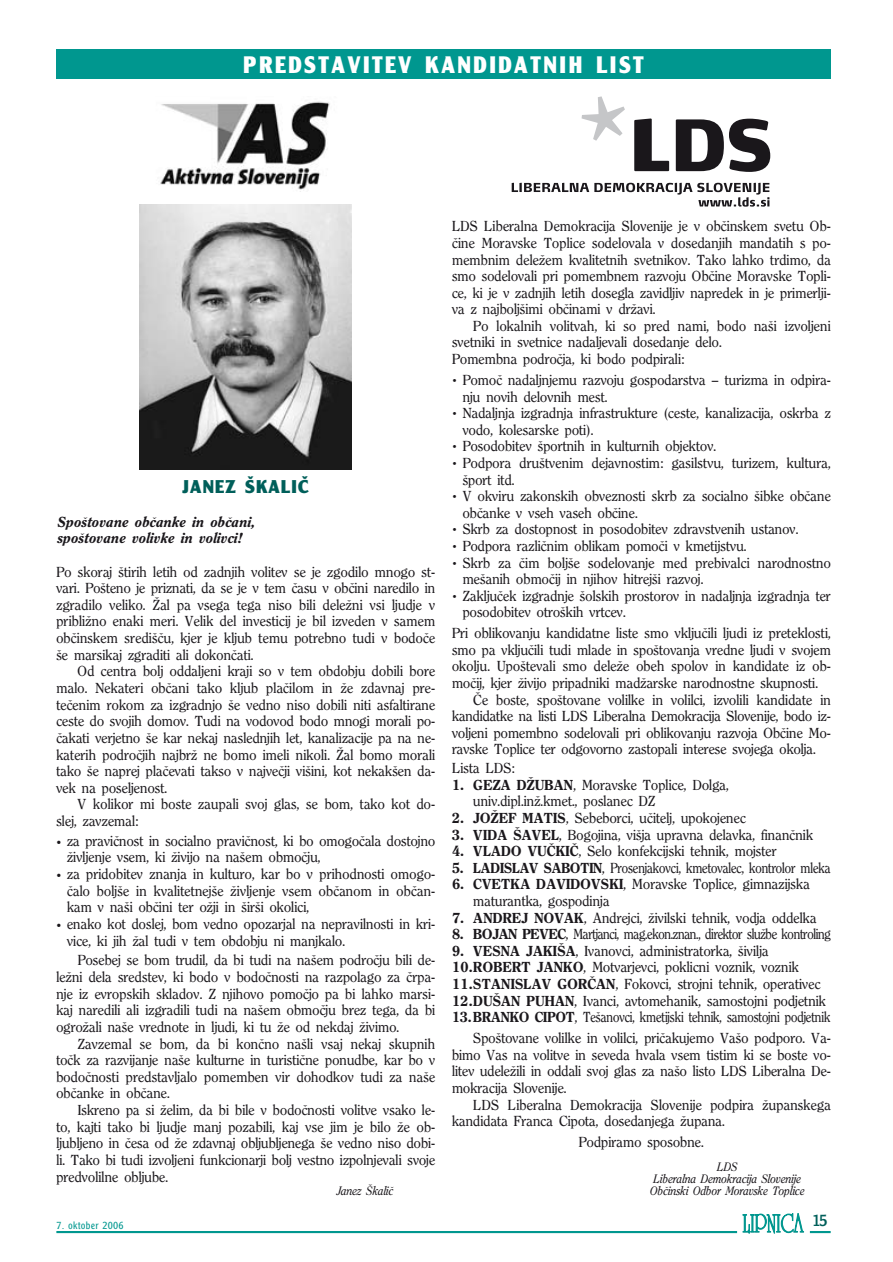
<style>
.page{position:relative;width:893px;height:1262px;background:#fff}
.page>*{position:absolute;margin:0;border:0;box-sizing:border-box;transform-origin:0 0}
.t1{font:23.25px "Clearface Goth UB";letter-spacing:.085em;color:#fff;scale:.9 1}
.t2{font:18px "Clearface Goth UB";letter-spacing:.025em;color:#005f5a}
.t3{font:16.5px "Clearface Goth N";color:#005f5a}
.t4{font:14.25px/16.6px "Clearface N";letter-spacing:.02em;color:#1a171b;text-align:justify}
.t5{font:14.25px "Clearface N";letter-spacing:-.01em;color:#1a171b}
.t6{font:14.25px/16.6px "Clearface BI";letter-spacing:.025em;color:#1a171b}
.t7{font:12px/12.1px "Clearface NI";letter-spacing:.02em;color:#1a171b;text-align:center;scale:.93 1}
.t8{font:10.5px "Clearface Goth L";letter-spacing:.02em;color:#00978f}
.s1{font-family:"Futura B"}
.s2{font-family:"Helvetica B";font-size:18px}
.s3{font-family:"Clearface B"}
</style>
<div class="page">
<svg style="left:742px;top:1213px;width:61px;height:20px"></svg>
<hr style="left:809px;top:1231px;width:21px;height:2px;background:#00978f">
<hr style="left:56px;top:1231px;width:681px;height:2px;background:#00978f">
<img style="left:160px;top:101px;width:170px;height:89px">
<img style="left:140px;top:205px;width:211px;height:265px">
<div style="left:56px;top:50px;width:774px;height:29px;background:#00978f"></div>
<svg style="left:729px;top:119px;width:41px;height:53px"></svg>
<svg style="left:634px;top:118px;width:35px;height:53px"></svg>
<svg style="left:581px;top:96px;width:44px;height:45px"></svg>
<svg style="left:675px;top:119px;width:48px;height:52px"></svg>
<svg style="left:511px;top:183px;width:258px;height:24px"></svg>
<h1 class="t1" style="left:243px;top:57px;width:447px">PREDSTAVITEV KANDIDATNIH LIST</h1>
<p class="t2" style="left:183px;top:480px;width:128px">JANEZ ØKALIŒ</p>
<p class="t6" style="left:56px;top:514px;width:199px">Spoøtovane obœanke in obœani, spoøtovane volivke in volivci!</p>
<p class="t4" style="left:56px;top:564px;width:380px">Po skoraj øtirih letih od zadnjih volitev se je zgodilo mnogo st&shy;vari. Poøteno je priznati, da se je v tem œasu v obœini naredilo in zgradilo veliko. Æal pa vsega tega niso bili deleæni vsi ljudje v pribliæno enaki meri. Velik del investicij je bil izveden v samem obœinskem srediøœu, kjer je kljub temu potrebno tudi v bodoœe øe marsikaj zgraditi ali dokonœati.</p>
<p class="t4" style="left:56px;top:663px;width:380px;text-indent:21px">Od centra bolj oddaljeni kraji so v tem obdobju dobili bore malo. Nekateri obœani tako kljub plaœilom in æe zdavnaj pre&shy;teœenim rokom za izgradnjo øe vedno niso dobili niti asfaltirane ceste do svojih domov. Tudi na vodovod bodo mnogi morali po&shy;œakati verjetno øe kar nekaj naslednjih let, kanalizacije pa na ne&shy;katerih podroœjih najbræ ne bomo imeli nikoli. Æal bomo morali tako øe naprej plaœevati takso v najveœji viøini, kot nekakøen da&shy;vek na poseljenost.</p>
<p class="t4" style="left:56px;top:797px;width:380px;text-indent:21px">V kolikor mi boste zaupali svoj glas, se bom, tako kot do&shy;slej, zavzemal:</p>
<p class="t4" style="left:56px;top:833px;width:380px"><span class="s1">·</span> za praviœnost in socialno praviœnost, ki bo omogoœala dostojno</p>
<p class="t4" style="left:67px;top:850px;width:255px">æivljenje vsem, ki æivijo na naøem obmoœju,</p>
<p class="t4" style="left:56px;top:866px;width:380px"><span class="s1">·</span> za pridobitev znanja in kulturo, kar bo v prihodnosti omogo-</p>
<p class="t4" style="left:67px;top:883px;width:369px">œalo boljøe in kvalitetnejøe æivljenje vsem obœanom in obœan-</p>
<p class="t4" style="left:67px;top:899px;width:243px">kam v naøi obœini ter oæji in øirøi okolici,</p>
<p class="t4" style="left:56px;top:916px;width:380px"><span class="s1">·</span> enako kot doslej, bom vedno opozarjal na nepravilnosti in kri-</p>
<p class="t4" style="left:67px;top:933px;width:279px">vice, ki jih æal tudi v tem obdobju ni manjkalo.</p>
<p class="t4" style="left:56px;top:952px;width:380px;text-indent:21px">Posebej se bom trudil, da bi tudi na naøem podroœju bili de&shy;leæni dela sredstev, ki bodo v bodoœnosti na razpolago za œrpa&shy;nje iz evropskih skladov. Z njihovo pomoœjo pa bi lahko marsi&shy;kaj naredili ali izgradili tudi na naøem obmoœju brez tega, da bi ogroæali naøe vrednote in ljudi, ki tu æe od nekdaj æivimo.</p>
<p class="t4" style="left:56px;top:1036px;width:380px;text-indent:21px">Zavzemal se bom, da bi konœno naøli vsaj nekaj skupnih toœk za razvijanje naøe kulturne in turistiœne ponudbe, kar bo v bodoœnosti predstavljalo pomemben vir dohodkov tudi za naøe obœanke in obœane.</p>
<p class="t4" style="left:56px;top:1102px;width:380px;text-indent:21px">Iskreno pa si æelim, da bi bile v bodoœnosti volitve vsako le&shy;to, kajti tako bi ljudje manj pozabili, kaj vse jim je bilo æe ob&shy;ljubljeno in œesa od æe zdavnaj obljubljenega øe vedno niso dobi&shy;li. Tako bi tudi izvoljeni funkcionarji bolj vestno izpolnjevali svoje predvolilne obljube.</p>
<p class="t7" style="left:336px;top:1186px;width:62px">Janez Økaliœ</p>
<p class="t4" style="left:452px;top:219px;width:380px">LDS Liberalna Demokracija Slovenije je v obœinskem svetu Ob&shy;œine Moravske Toplice sodelovala v dosedanjih mandatih s po&shy;membnim deleæem kvalitetnih svetnikov. Tako lahko trdimo, da smo sodelovali pri pomembnem razvoju Obœine Moravske Topli&shy;ce, ki je v zadnjih letih dosegla zavidljiv napredek in je primerlji&shy;va z najboljøimi obœinami v dræavi.</p>
<p class="t4" style="left:452px;top:318px;width:380px;text-align:left;text-indent:21px">Po lokalnih volitvah, ki so pred nami, bodo naøi izvoljeni svetniki in svetnice nadaljevali dosedanje delo.<br>Pomembna podroœja, ki bodo podpirali:</p>
<p class="t4" style="left:452px;top:372px;width:380px"><span class="s2">·</span> Pomoœ nadaljnjemu razvoju gospodarstva – turizma in odpira-</p>
<p class="t4" style="left:462px;top:389px;width:146px">nju novih delovnih mest.</p>
<p class="t4" style="left:452px;top:405px;width:380px"><span class="s2">·</span> Nadaljnja izgradnja infrastrukture (ceste, kanalizacija, oskrba z</p>
<p class="t4" style="left:462px;top:422px;width:132px">vodo, kolesarske poti).</p>
<p class="t4" style="left:452px;top:439px;width:265px"><span class="s2">·</span> Posodobitev øportnih in kulturnih objektov.</p>
<p class="t4" style="left:452px;top:455px;width:380px"><span class="s2">·</span> Podpora druøtvenim dejavnostim: gasilstvu, turizem, kultura,</p>
<p class="t4" style="left:462px;top:472px;width:53px">øport itd.</p>
<p class="t4" style="left:452px;top:488px;width:380px"><span class="s2">·</span> V okviru zakonskih obveznosti skrb za socialno øibke obœane</p>
<p class="t4" style="left:462px;top:505px;width:176px">obœanke v vseh vaseh obœine.</p>
<p class="t4" style="left:452px;top:522px;width:348px"><span class="s2">·</span> Skrb za dostopnost in posodobitev zdravstvenih ustanov.</p>
<p class="t4" style="left:452px;top:538px;width:296px"><span class="s2">·</span> Podpora razliœnim oblikam pomoœi v kmetijstvu.</p>
<p class="t4" style="left:452px;top:555px;width:380px"><span class="s2">·</span> Skrb za œim boljøe sodelovanje med prebivalci narodnostno</p>
<p class="t4" style="left:462px;top:571px;width:242px">meøanih obmoœij in njihov hitrejøi razvoj.</p>
<p class="t4" style="left:452px;top:588px;width:380px"><span class="s2">·</span> Zakljuœek izgradnje øolskih prostorov in nadaljnja izgradnja ter</p>
<p class="t4" style="left:462px;top:604px;width:164px">posodobitev otroøkih vrtcev.</p>
<p class="t4" style="left:452px;top:625px;width:380px">Pri oblikovanju kandidatne liste smo vkljuœili ljudi iz preteklosti,</p>
<p class="t4" style="left:452px;top:642px;width:380px">smo pa vkljuœili tudi mlade in spoøtovanja vredne ljudi v svojem</p>
<p class="t4" style="left:452px;top:659px;width:380px">okolju. Upoøtevali smo deleæe obeh spolov in kandidate iz ob-</p>
<p class="t4" style="left:452px;top:675px;width:367px">moœij, kjer æivijo pripadniki madæarske narodnostne skupnosti.</p>
<p class="t4" style="left:473px;top:692px;width:359px">Œe boste, spoøtovane volilke in volilci, izvolili kandidate in</p>
<p class="t4" style="left:452px;top:708px;width:380px">kandidatke na listi LDS Liberalna Demokracija Slovenije, bodo iz-</p>
<p class="t4" style="left:452px;top:725px;width:380px">voljeni pomembno sodelovali pri oblikovanju razvoja Obœine Mo-</p>
<p class="t4" style="left:452px;top:741px;width:365px">ravske Toplice ter odgovorno zastopali interese svojega okolja.</p>
<p class="t4" style="left:452px;top:760px;width:64px">Lista LDS:</p>
<p class="t4" style="left:473px;top:777px;width:257px;text-indent:-21px"><span class="s3">1. GEZA DÆUBAN</span>, Moravske Toplice, Dolga, univ.dipl.inæ.kmet., poslanec DZ</p>
<p class="t4" style="left:452px;top:810px;width:295px"><span class="s3">2. JOÆEF MATIS</span>, Sebeborci, uœitelj, upokojenec</p>
<p class="t4" style="left:452px;top:827px;width:362px"><span class="s3">3. VIDA ØAVEL</span>, Bogojina, viøja upravna delavka, finanœnik</p>
<p class="t4" style="left:452px;top:843px;width:326px"><span class="s3">4. VLADO VUŒKIŒ</span>, Selo konfekcijski tehnik, mojster</p>
<p class="t4" style="left:452px;top:860px;width:380px"><span class="s3">5. LADISLAV SABOTIN</span>, Prosenjakovci, kmetovalec, kontrolor mleka</p>
<p class="t4" style="left:473px;top:876px;width:338px;text-indent:-21px"><span class="s3">6. CVETKA DAVIDOVSKI</span>, Moravske Toplice, gimnazijska maturantka, gospodinja</p>
<p class="t4" style="left:452px;top:910px;width:366px"><span class="s3">7. ANDREJ NOVAK</span>, Andrejci, æivilski tehnik, vodja oddelka</p>
<p class="t5" style="left:452px;top:928px;width:380px"><span class="s3">8. BOJAN PEVEC</span>, Martjanci, mag.ekon.znan., direktor sluæbe kontroling</p>
<p class="t4" style="left:452px;top:943px;width:379px;text-align:left"><span class="s3">9. VESNA JAKIØA</span>, Ivanovci, administratorka, øivilja <span class="s3">10.ROBERT JANKO</span>, Motvarjevci, poklicni voznik, voznik <span class="s3">11.STANISLAV GORŒAN</span>, Fokovci, strojni tehnik, operativec <span class="s3">12.DUØAN PUHAN</span>, Ivanci, avtomehanik, samostojni podjetnik <span class="s3">13.BRANKO CIPOT</span>, Teøanovci, kmetijski tehnik, samostojni podjetnik</p>
<p class="t4" style="left:452px;top:1030px;width:380px;text-indent:21px">Spoøtovane volilke in volilci, priœakujemo Vaøo podporo. Va&shy;bimo Vas na volitve in seveda hvala vsem tistim ki se boste vo&shy;litev udeleæili in oddali svoj glas za naøo listo LDS Liberalna De&shy;mokracija Slovenije.</p>
<p class="t4" style="left:452px;top:1097px;width:380px;text-indent:21px">LDS Liberalna Demokracija Slovenije podpira æupanskega kandidata Franca Cipota, dosedanjega æupana.</p>
<p class="t4" style="left:579px;top:1134px;width:126px">Podpiramo sposobne.</p>
<p class="t7" style="left:649px;top:1162px;width:167px">LDS<br>Liberalna Demokracija Slovenije<br>Obœinski Odbor Moravske Toplice</p>
<p class="t8" style="left:56px;top:1221px;width:69px">7. oktober 2006</p>
<p class="t3" style="left:812px;top:1214px;width:17px">15</p>
</div>
